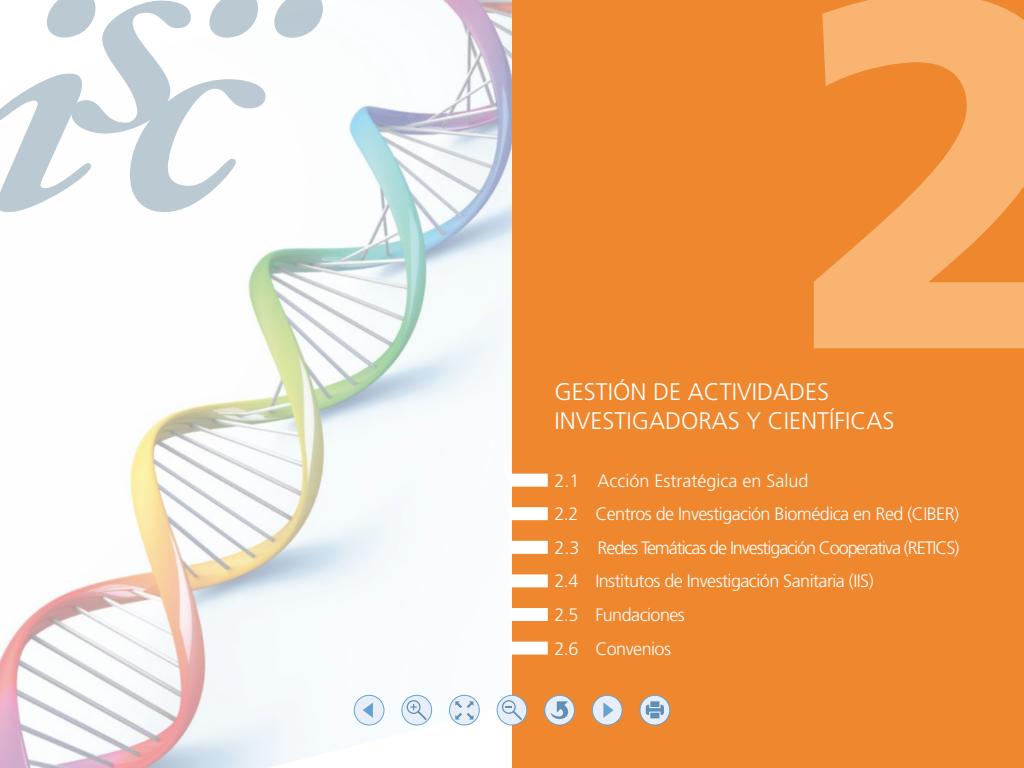
<style>
.page{position:relative;width:1024px;height:768px;background:#fff}
.page>*{position:absolute;margin:0;border:0;box-sizing:border-box;transform-origin:0 0}
.t1{font:900 500px "Frutiger LT Std";color:#f8b470}
.t2{font:300 24px/28.8px "Frutiger LT Std";color:#fff}
.t3{font:300 18px/33.6px "Frutiger LT Std";letter-spacing:-.03em;color:#fff}
</style>
<div class="page">
<img style="left:0;top:0;width:512px;height:768px">
<div style="left:512px;top:0;width:512px;height:768px;background:#ee872e"></div>
<div style="left:509px;top:474px;width:39px;height:13px;background:#fff"></div>
<div style="left:509px;top:507px;width:39px;height:13px;background:#fff"></div>
<div style="left:509px;top:541px;width:39px;height:13px;background:#fff"></div>
<div style="left:509px;top:574px;width:39px;height:13px;background:#fff"></div>
<div style="left:509px;top:608px;width:39px;height:13px;background:#fff"></div>
<div style="left:509px;top:642px;width:39px;height:13px;background:#fff"></div>
<svg style="left:274px;top:0;width:49px;height:38px"></svg>
<svg style="left:0;top:0;width:266px;height:213px"></svg>
<svg style="left:402px;top:695px;width:30px;height:30px"></svg>
<svg style="left:407px;top:700px;width:20px;height:20px"></svg>
<div style="left:401px;top:695px;width:31px;height:30px;border:1px solid #67a1d2;border-radius:50%"></div>
<svg style="left:497px;top:695px;width:30px;height:30px"></svg>
<svg style="left:502px;top:700px;width:20px;height:20px"></svg>
<div style="left:497px;top:695px;width:30px;height:30px;border:1px solid #67a1d2;border-radius:50%"></div>
<div style="left:545px;top:695px;width:29px;height:30px;background:#e7eef8;border-radius:50%"></div>
<svg style="left:551px;top:701px;width:18px;height:18px"></svg>
<div style="left:544px;top:695px;width:31px;height:30px;border:1px solid #67a1d2;border-radius:50%"></div>
<svg style="left:640px;top:695px;width:30px;height:30px"></svg>
<svg style="left:646px;top:701px;width:18px;height:17px"></svg>
<div style="left:640px;top:695px;width:30px;height:30px;border:1px solid #67a1d2;border-radius:50%"></div>
<svg style="left:450px;top:695px;width:29px;height:30px"></svg>
<svg style="left:455px;top:701px;width:18px;height:19px"></svg>
<div style="left:449px;top:695px;width:31px;height:30px;border:1px solid #67a1d2;border-radius:50%"></div>
<div style="left:354px;top:695px;width:30px;height:30px;background:#e7eef8;border-radius:50%"></div>
<div style="left:354px;top:695px;width:30px;height:30px;border:1px solid #67a1d2;border-radius:50%"></div>
<svg style="left:363px;top:703px;width:10px;height:15px"></svg>
<div style="left:592px;top:695px;width:30px;height:30px;background:#e7eef8;border-radius:50%"></div>
<div style="left:592px;top:695px;width:31px;height:30px;border:1px solid #67a1d2;border-radius:50%"></div>
<svg style="left:603px;top:703px;width:11px;height:15px"></svg>
<h1 class="t1" style="left:793px;top:-129px;width:308px">2</h1>
<h2 class="t2" style="left:555px;top:378px;width:342px">GESTIÓN DE ACTIVIDADES<br>INVESTIGADORAS Y CIENTÍFICAS</h2>
<p class="t3" style="left:555px;top:464px;width:406px">2.1 Acción Estratégica en Salud<br>2.2 Centros de Investigación Biomédica en Red (CIBER)<br>2.3 Redes Temáticas de Investigación Cooperativa (RETICS)<br>2.4 Institutos de Investigación Sanitaria (IIS)<br>2.5 Fundaciones<br>2.6 Convenios</p>
</div>
